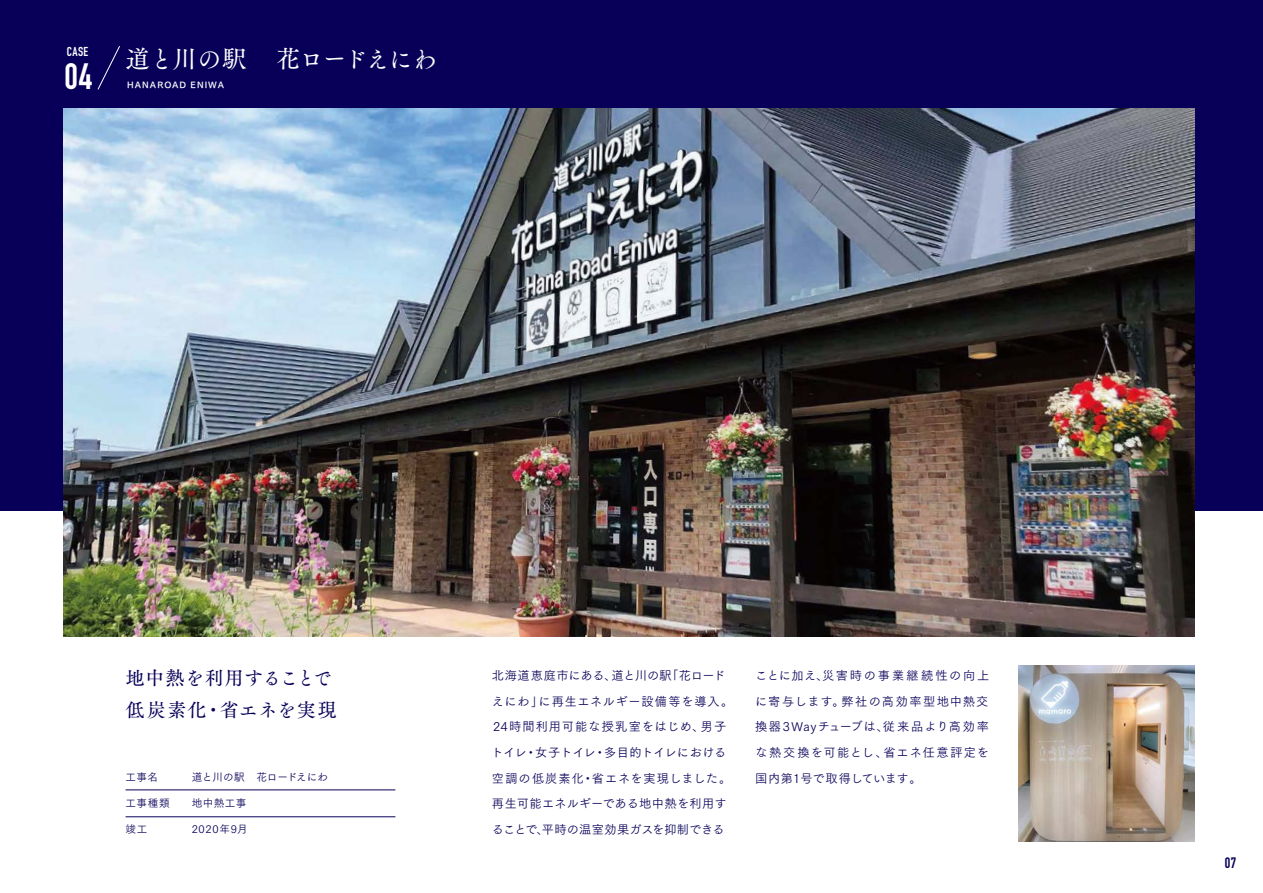
<style>
.page{position:relative;width:1263px;height:893px;background:#fff}
.page>*{position:absolute;margin:0;border:0;box-sizing:border-box;transform-origin:0 0}
.t1{font:700 36.15px "DIN Condensed";color:#fff}
.t2{font:24.45px "Tsuku A Old Min Pr 6 N M";letter-spacing:-.035em;color:#fff}
.t3{font:19.2px/32px "Tsuku A Old Min Pr 6 N M";letter-spacing:.03em;color:#080058}
.t4{font:700 14.85px "DIN Condensed";color:#080058}
.t5{font:700 12.75px "DIN Condensed";color:#fff}
.t6{font:12.15px/25.5px "Tsuku Go Pro R";letter-spacing:.04em;color:#080058}
.t7{font:10.65px "Tsuku Go Pro R";letter-spacing:.025em;color:#080058}
.t8{font:10.65px "Tsuku Go Pro R";letter-spacing:-.015em;color:#080058}
.t9{font:10.65px "Tsuku Go Pro R";letter-spacing:.065em;color:#080058}
.t10{font:8.55px "Tsuku Go Pro B";letter-spacing:.125em;color:#fff}
</style>
<div class="page">
<div style="left:0;top:0;width:1263px;height:510px;background:#080058"></div>
<img style="left:64px;top:109px;width:1131px;height:527px">
<img style="left:1018px;top:665px;width:177px;height:177px">
<svg style="left:98px;top:46px;width:22px;height:44px"></svg>
<hr style="left:126px;top:816px;width:269px;height:1px;background:#080059">
<hr style="left:126px;top:790px;width:269px;height:1px;background:#080059">
<p class="t5" style="left:67px;top:43px;width:23px">CASE</p>
<h2 class="t2" style="left:126px;top:38px;width:313px">道と川の駅　花ロードえにわ</h2>
<p class="t10" style="left:127px;top:78px;width:98px">HANAROAD ENIWA</p>
<h1 class="t1" style="left:64px;top:52px;width:29px">04</h1>
<h3 class="t3" style="left:126px;top:661px;width:213px">地中熱を利用することで低炭素化・省エネを実現</h3>
<p class="t7" style="left:126px;top:768px;width:34px">工事名</p>
<p class="t7" style="left:126px;top:794px;width:46px">工事種類</p>
<p class="t7" style="left:126px;top:820px;width:23px">竣工</p>
<p class="t8" style="left:192px;top:768px;width:138px">道と川の駅　花ロードえにわ</p>
<p class="t7" style="left:192px;top:794px;width:56px">地中熱工事</p>
<p class="t9" style="left:192px;top:820px;width:58px">2020年9月</p>
<p class="t6" style="left:491px;top:662px;width:244px">北海道恵庭市にある、道と川の駅「花ロードえにわ」に再生エネルギー設備等を導入。<br>24時間利用可能な授乳室をはじめ、男子トイレ・女子トイレ・多目的トイレにおける空調の低炭素化・省エネを実現しました。再生可能エネルギーである地中熱を利用することで、平時の温室効果ガスを抑制できる</p>
<p class="t6" style="left:755px;top:662px;width:236px;text-align:justify">ことに加え、災害時の事業継続性の向上に寄与します。弊社の高効率型地中熱交換器3Wayチューブは、従来品より高効率な熱交換を可能とし、省エネ任意評定を国内第1号で取得しています。</p>
<p class="t4" style="left:1225px;top:853px;width:13px">07</p>
</div>
